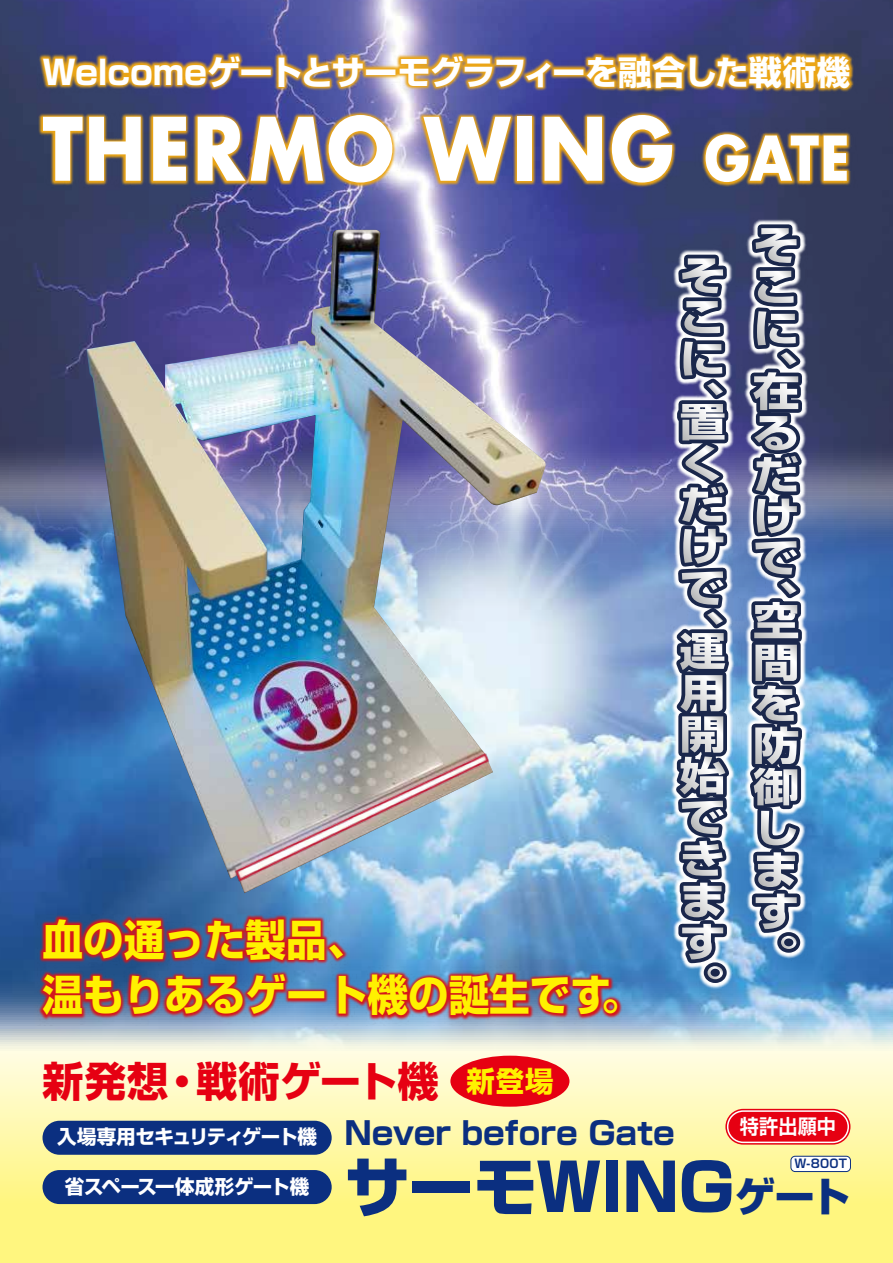
<style>
.page{position:relative;width:893px;height:1263px;background:#fff}
.page>*{position:absolute;margin:0;border:0;box-sizing:border-box;transform-origin:0 0}
.t1{font:700 84.9px "Futura";letter-spacing:.005em;color:#fff;scale:.9 1}
.t2{font:800 65.25px "Shin Go Pro";letter-spacing:-.02em;color:#0b2f80}
.t3{font:700 42.75px/55.5px "Shin Go Pro";color:#fff100;scale:.95 1}
.t4{font:700 41.25px "Shin Go Pro";letter-spacing:.01em;color:#e60012}
.t5{font:700 33.45px "Shin Go Pro";letter-spacing:-.015em;color:#fff}
.t6{font:700 31.5px "Shin Go Pro";color:#0b2f80}
.t7{font:700 28.5px "Shin Go Pro";color:#fff100}
.t8{font:700 20.1px "Shin Go Pr 5 De";letter-spacing:.01em;color:#fff;scale:.95 1}
.t9{font:700 19.5px "Shin Go Pro";letter-spacing:-.025em;color:#fff}
.t10{font:700 12px "Shin Go Pr 5 De";color:#0b2f80}
.s1{font-size:60px}
.s2{font-size:19.5px;color:#fff}
.s3{font-size:40.5px}
</style>
<div class="page">
<svg style="left:0;top:1063px;width:893px;height:200px;background:#fef79b"></svg>
<img style="left:0;top:639px;width:893px;height:424px">
<img style="left:0;top:266px;width:893px;height:373px">
<img style="left:86px;top:266px;width:460px;height:595px">
<img style="left:182px;top:699px;width:360px;height:162px">
<div style="left:725px;top:1109px;width:125px;height:35px;border:6px solid #e60012;border-radius:15px"></div>
<img style="left:0;top:861px;width:698px;height:215px">
<div style="left:43px;top:1121px;width:289px;height:34px;background:#0b2f80;border-radius:17px"></div>
<div style="left:43px;top:1170px;width:289px;height:34px;background:#0b2f80;border-radius:17px"></div>
<img style="left:618px;top:266px;width:242px;height:775px">
<img style="left:644px;top:266px;width:173px;height:721px">
<img style="left:0;top:0;width:893px;height:50px">
<img style="left:0;top:50px;width:893px;height:216px">
<div style="left:791px;top:1156px;width:59px;height:15px;background:#fff;border-radius:4px"></div>
<div style="left:790px;top:1156px;width:61px;height:16px;border:1px solid #0b2f80;border-radius:4px"></div>
<div style="left:450px;top:1056px;width:119px;height:51px;background:#e60012;border-radius:50%"></div>
<div style="left:727px;top:1110px;width:122px;height:33px;border:3px solid #fff;border-radius:15px"></div>
<div style="left:728px;top:1112px;width:119px;height:29px;background:#e60012;border-radius:15px"></div>
<p class="t5" style="left:43px;top:45px;width:809px">Welcomeゲートとサーモグラフィーを融合した戦術機</p>
<h1 class="t1" style="left:42px;top:87px;width:899px">THERMO WING <span class="s1">GATE</span></h1>
<h3 class="t3" style="left:43px;top:907px;width:632px">血の通った製品、<br>温もりあるゲート機の誕生です。</h3>
<h3 class="t4" style="left:43px;top:1049px;width:398px">新発想・戦術ゲート機</h3>
<p class="t7" style="left:466px;top:1059px;width:89px">新登場</p>
<p class="t8" style="left:740px;top:1110px;width:103px">特許出願中</p>
<p class="t6" style="left:57px;top:1107px;width:619px"><span class="s2">入場専用セキュリティゲート機</span> Never before Gate</p>
<p class="t9" style="left:65px;top:1171px;width:246px">省スペース一体成形ゲート機</p>
<h2 class="t2" style="left:345px;top:1135px;width:507px">サーモWING<span class="s3">ゲート</span></h2>
<p class="t10" style="left:794px;top:1154px;width:54px">W-800T</p>
</div>
